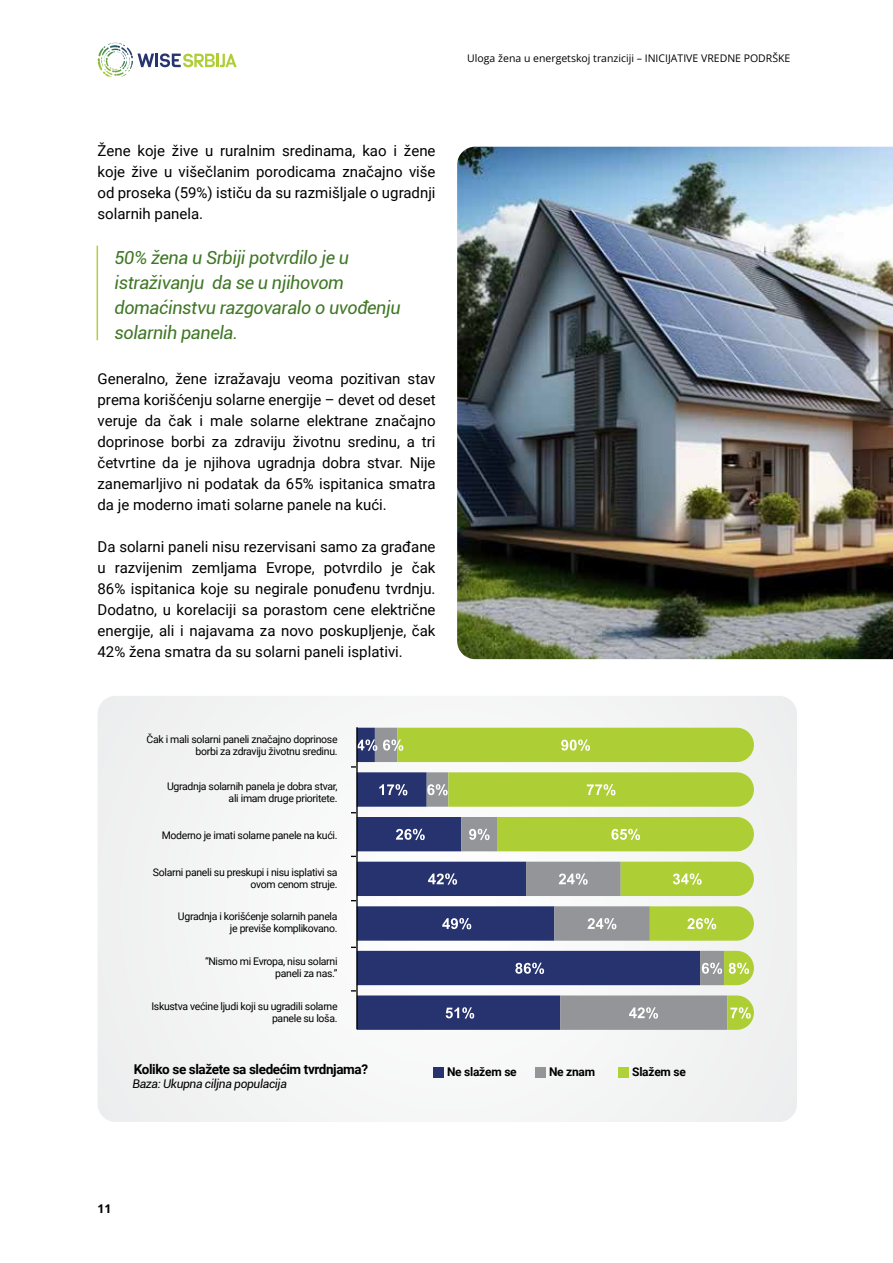
<style>
.page{position:relative;width:893px;height:1263px;background:#fff}
.page>*{position:absolute;margin:0;border:0;box-sizing:border-box;transform-origin:0 0}
.t1{font:italic 18px/24.8px "Roboto";letter-spacing:-.02em;color:#407726}
.t2{font:15px/21px "Roboto";color:#000;text-align:justify}
.t3{font:700 13.5px "Roboto";letter-spacing:-.03em;color:#000}
.t4{font:italic 12px "Roboto";letter-spacing:-.03em;color:#000}
.t5{font:700 12px "Roboto";letter-spacing:-.02em;color:#000}
.t6{font:12px "Open Sans";color:#000}
.t7{font:10.5px/12px "Roboto";letter-spacing:-.03em;color:#000;text-align:right}
.t8{font:10.5px "Open Sans";color:#000}
</style>
<div class="page">
<svg style="left:104px;top:43px;width:23px;height:10px"></svg>
<svg style="left:137px;top:53px;width:100px;height:14px"></svg>
<div style="left:98px;top:696px;width:699px;height:426px;background:#f3f4f4"></div>
<svg style="left:357px;top:728px;width:18px;height:302px;fill:#26336e"></svg>
<svg style="left:375px;top:728px;width:22px;height:302px;fill:#26336e"></svg>
<svg style="left:397px;top:728px;width:357px;height:302px"></svg>
<svg style="left:358px;top:739px;width:19px;height:12px"></svg>
<svg style="left:379px;top:784px;width:28px;height:11px"></svg>
<svg style="left:396px;top:829px;width:29px;height:11px"></svg>
<svg style="left:428px;top:873px;width:29px;height:12px"></svg>
<svg style="left:442px;top:918px;width:29px;height:11px"></svg>
<svg style="left:515px;top:963px;width:29px;height:11px"></svg>
<svg style="left:446px;top:1007px;width:28px;height:11px"></svg>
<svg style="left:383px;top:739px;width:20px;height:12px"></svg>
<svg style="left:427px;top:784px;width:21px;height:11px"></svg>
<svg style="left:469px;top:829px;width:21px;height:11px"></svg>
<svg style="left:559px;top:873px;width:29px;height:12px"></svg>
<svg style="left:587px;top:918px;width:29px;height:11px"></svg>
<svg style="left:702px;top:963px;width:20px;height:11px"></svg>
<svg style="left:629px;top:1007px;width:29px;height:11px"></svg>
<svg style="left:561px;top:739px;width:29px;height:12px"></svg>
<svg style="left:587px;top:784px;width:28px;height:11px"></svg>
<svg style="left:611px;top:829px;width:29px;height:11px"></svg>
<svg style="left:673px;top:873px;width:29px;height:12px"></svg>
<svg style="left:687px;top:918px;width:29px;height:11px"></svg>
<svg style="left:729px;top:963px;width:20px;height:11px"></svg>
<svg style="left:730px;top:1007px;width:21px;height:11px"></svg>
<hr style="left:356px;top:727px;width:2px;height:302px;background:#000">
<div style="left:434px;top:1067px;width:10px;height:10px;background:#26336e"></div>
<div style="left:619px;top:1067px;width:10px;height:10px;background:#b0d236"></div>
<div style="left:536px;top:1067px;width:10px;height:10px;background:#939598"></div>
<hr style="left:97px;top:246px;width:1px;height:94px;background:#b0d236">
<img style="left:457px;top:147px;width:436px;height:512px">
<p class="t2" style="left:98px;top:139px;width:340px">Žene koje žive u ruralnim sredinama, kao i žene koje žive u višečlanim porodicama značajno više od proseka (59%) ističu da su razmišljale o ugradnji solarnih panela.</p>
<p class="t1" style="left:115px;top:245px;width:288px">50% žena u Srbiji potvrdilo je u istraživanju da se u njihovom domaćinstvu razgovaralo o uvođenju solarnih panela.</p>
<p class="t2" style="left:98px;top:368px;width:340px">Generalno, žene izražavaju veoma pozitivan stav prema korišćenju solarne energije – devet od deset veruje da čak i male solarne elektrane značajno doprinose borbi za zdraviju životnu sredinu, a tri četvrtine da je njihova ugradnja dobra stvar. Nije zanemarljivo ni podatak da 65% ispitanica smatra da je moderno imati solarne panele na kući.</p>
<p class="t2" style="left:98px;top:536px;width:340px">Da solarni paneli nisu rezervisani samo za građane u razvijenim zemljama Evrope, potvrdilo je čak 86% ispitanica koje su negirale ponuđenu tvrdnju.<br>Dodatno, u korelaciji sa porastom cene električne energije, ali i najavama za novo poskupljenje, čak 42% žena smatra da su solarni paneli isplativi.</p>
<p class="t7" style="left:147px;top:732px;width:193px">Čak i mali solarni paneli značajno doprinose borbi za zdraviju životnu sredinu.</p>
<p class="t7" style="left:167px;top:779px;width:172px">Ugradnja solarnih panela je dobra stvar, ali imam druge prioritete.</p>
<p class="t7" style="left:162px;top:828px;width:177px">Moderno je imati solarne panele na kući.</p>
<p class="t7" style="left:153px;top:866px;width:186px">Solarni paneli su preskupi i nisu isplativi sa ovom cenom struje.</p>
<p class="t7" style="left:178px;top:910px;width:161px">Ugradnja i korišćenje solarnih panela je previše komplikovano.</p>
<p class="t7" style="left:205px;top:955px;width:134px">“Nismo mi Evropa, nisu solarni paneli za nas.”</p>
<p class="t7" style="left:151px;top:1000px;width:188px">Iskustva većine ljudi koji su ugradili solarne panele su loša.</p>
<p class="t8" style="left:467px;top:51px;width:325px">Uloga žena u energetskoj tranziciji – INICIJATIVE VREDNE PODRŠKE</p>
<p class="t3" style="left:134px;top:1060px;width:236px">Koliko se slažete sa sledećim tvrdnjama?</p>
<p class="t5" style="left:447px;top:1063px;width:71px">Ne slažem se</p>
<p class="t5" style="left:549px;top:1063px;width:48px">Ne znam</p>
<p class="t5" style="left:632px;top:1063px;width:55px">Slažem se</p>
<p class="t4" style="left:132px;top:1075px;width:156px">Baza: Ukupna ciljna populacija</p>
<p class="t6" style="left:98px;top:1200px;width:15px">11</p>
</div>
